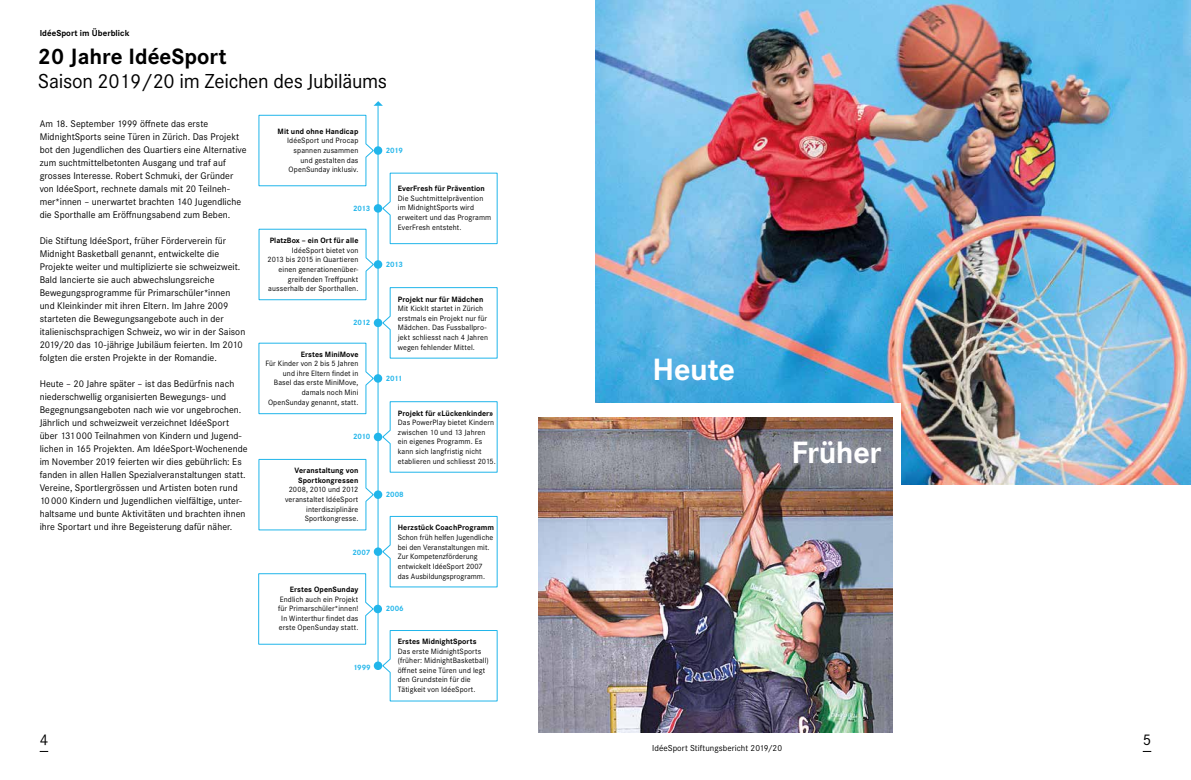
<style>
.page{position:relative;width:1191px;height:780px;background:#fff}
.page>*{position:absolute;margin:0;border:0;box-sizing:border-box;transform-origin:0 0}
.t1{font:700 32px "Corporate S";letter-spacing:-.01em;color:#fff}
.t2{font:700 23px "Corporate S";color:#000}
.t3{font:21px "Corporate S";letter-spacing:-.015em;color:#000}
.t4{font:16px "Corporate S";color:#000}
.t5{font:10px/13px "Corporate S";letter-spacing:.005em;color:#000}
.t6{font:9px "Corporate S";letter-spacing:.005em;color:#000}
.t7{font:700 9px "Corporate S";letter-spacing:.005em;color:#000}
.t8{font:8px/9.6px "Corporate S";letter-spacing:.01em;color:#000}
.t9{font:700 8px/9.6px "Corporate S";letter-spacing:.01em;color:#000;text-align:center}
.t10{font:700 8px "Corporate S";letter-spacing:-.01em;color:#21b5ea}
</style>
<div class="page">
<svg style="left:258px;top:228px;width:117px;height:73px"></svg>
<svg style="left:258px;top:342px;width:117px;height:72px"></svg>
<svg style="left:258px;top:458px;width:117px;height:73px"></svg>
<svg style="left:258px;top:573px;width:115px;height:72px"></svg>
<svg style="left:258px;top:114px;width:117px;height:73px"></svg>
<svg style="left:381px;top:515px;width:117px;height:73px"></svg>
<svg style="left:381px;top:172px;width:117px;height:73px"></svg>
<svg style="left:381px;top:287px;width:117px;height:72px"></svg>
<svg style="left:381px;top:630px;width:117px;height:72px"></svg>
<svg style="left:381px;top:401px;width:117px;height:72px"></svg>
<hr style="left:377px;top:105px;width:1px;height:562px;background:#21b5ea">
<svg style="left:373px;top:101px;width:10px;height:5px"></svg>
<div style="left:374px;top:490px;width:8px;height:9px;background:#21b5ea;border-radius:50%"></div>
<div style="left:374px;top:374px;width:8px;height:8px;background:#21b5ea;border-radius:50%"></div>
<div style="left:374px;top:204px;width:8px;height:9px;background:#21b5ea;border-radius:50%"></div>
<div style="left:374px;top:146px;width:8px;height:9px;background:#21b5ea;border-radius:50%"></div>
<div style="left:374px;top:661px;width:8px;height:9px;background:#21b5ea;border-radius:50%"></div>
<div style="left:374px;top:260px;width:8px;height:9px;background:#21b5ea;border-radius:50%"></div>
<div style="left:374px;top:318px;width:8px;height:9px;background:#21b5ea;border-radius:50%"></div>
<div style="left:374px;top:547px;width:8px;height:9px;background:#21b5ea;border-radius:50%"></div>
<div style="left:373px;top:604px;width:9px;height:9px;background:#21b5ea;border-radius:50%"></div>
<div style="left:374px;top:432px;width:8px;height:9px;background:#21b5ea;border-radius:50%"></div>
<img style="left:595px;top:0;width:596px;height:484px">
<div style="left:543px;top:403px;width:357px;height:314px;background:#fff"></div>
<img style="left:539px;top:418px;width:353px;height:314px">
<p class="t7" style="left:40px;top:28px;width:91px">IdéeSport im Überblick</p>
<h2 class="t2" style="left:38px;top:44px;width:190px">20 Jahre IdéeSport</h2>
<h3 class="t3" style="left:38px;top:69px;width:351px">Saison 2019/20 im Zeichen des Jubiläums</h3>
<p class="t5" style="left:40px;top:117px;width:208px">Am 18. September 1999 öffnete das erste MidnightSports seine Türen in Zürich. Das Projekt bot den Jugendlichen des Quartiers eine Alternative zum suchtmittelbetonten Ausgang und traf auf grosses Interesse. Robert Schmuki, der Gründer von IdéeSport, rechnete damals mit 20 Teilneh&shy;mer*innen – unerwartet brachten 140 Jugendliche die Sporthalle am Eröffnungsabend zum Beben.</p>
<p class="t5" style="left:40px;top:234px;width:207px">Die Stiftung IdéeSport, früher Förderverein für Midnight Basketball genannt, entwickelte die Projekte weiter und multiplizierte sie schweizweit.<br>Bald lancierte sie auch abwechslungsreiche Bewegungsprogramme für Primarschüler*innen und Kleinkinder mit ihren Eltern. Im Jahre 2009 starteten die Bewegungsangebote auch in der italienischsprachigen Schweiz, wo wir in der Saison 2019/20 das 10-jährige Jubiläum feierten. Im 2010 folgten die ersten Projekte in der Romandie.</p>
<p class="t5" style="left:40px;top:377px;width:209px">Heute – 20 Jahre später – ist das Bedürfnis nach niederschwellig organisierten Bewegungs- und Begegnungsangeboten nach wie vor ungebrochen.<br>Jährlich und schweizweit verzeichnet IdéeSport über 131000 Teilnahmen von Kindern und Jugend&shy;lichen in 165 Projekten. Am IdéeSport-Wochenende im November 2019 feierten wir dies gebührlich: Es fanden in allen Hallen Spezialveranstaltungen statt.<br>Vereine, Sportlergrössen und Artisten boten rund 10000 Kindern und Jugendlichen vielfältige, unter&shy;haltsame und bunte Aktivitäten und brachten ihnen ihre Sportart und ihre Begeisterung dafür näher.</p>
<p class="t9" style="left:278px;top:127px;width:82px">Mit und ohne Handicap</p>
<p class="t8" style="left:287px;top:136px;width:73px;text-align:right">IdéeSport und Procap spannen zusammen und gestalten das<br>OpenSunday inklusiv.</p>
<p class="t10" style="left:353px;top:204px;width:19px">2013</p>
<p class="t9" style="left:270px;top:236px;width:90px">PlatzBox – ein Ort für alle</p>
<p class="t8" style="left:268px;top:245px;width:92px;text-align:right">IdéeSport bietet von<br>2013 bis 2015 in Quartieren einen generationenüber&shy;greifenden Treffpunkt ausserhalb der Sporthallen.</p>
<p class="t10" style="left:353px;top:318px;width:19px">2012</p>
<p class="t9" style="left:301px;top:349px;width:59px">Erstes MiniMove</p>
<p class="t8" style="left:265px;top:359px;width:94px;text-align:right">Für Kinder von 2 bis 5 Jahren und ihre Eltern findet in<br>Basel das erste MiniMove, damals noch Mini<br>OpenSunday genannt, statt.</p>
<p class="t10" style="left:353px;top:432px;width:19px">2010</p>
<p class="t9" style="left:294px;top:466px;width:65px">Veranstaltung von<br>Sportkongressen</p>
<p class="t8" style="left:285px;top:485px;width:75px;text-align:right">2008, 2010 und 2012 veranstaltet IdéeSport interdisziplinäre<br>Sportkongresse.</p>
<p class="t10" style="left:352px;top:548px;width:19px">2007</p>
<p class="t9" style="left:290px;top:584px;width:70px">Erstes OpenSunday</p>
<p class="t8" style="left:278px;top:594px;width:82px;text-align:center">Endlich auch ein Projekt für Primarschüler*innen!<br>In Winterthur findet das erste OpenSunday statt.</p>
<p class="t10" style="left:353px;top:662px;width:19px">1999</p>
<p class="t10" style="left:386px;top:146px;width:19px">2019</p>
<p class="t9" style="left:398px;top:184px;width:88px">EverFresh für Prävention</p>
<p class="t8" style="left:398px;top:193px;width:95px">Die Suchtmittelprävention im MidnightSports wird erweitert und das Programm<br>EverFresh entsteht.</p>
<p class="t10" style="left:386px;top:260px;width:19px">2013</p>
<p class="t9" style="left:398px;top:294px;width:87px">Projekt nur für Mädchen</p>
<p class="t8" style="left:398px;top:304px;width:92px">Mit KickIt startet in Zürich erstmals ein Projekt nur für<br>Mädchen. Das Fussballpro&shy;jekt schliesst nach 4 Jahren wegen fehlender Mittel.</p>
<p class="t10" style="left:386px;top:373px;width:18px">2011</p>
<p class="t9" style="left:398px;top:408px;width:97px">Projekt für «Lückenkinder»</p>
<p class="t8" style="left:398px;top:418px;width:99px">Das PowerPlay bietet Kindern zwischen 10 und 13 Jahren ein eigenes Programm. Es kann sich langfristig nicht etablieren und schliesst 2015.</p>
<p class="t10" style="left:386px;top:489px;width:20px">2008</p>
<p class="t9" style="left:398px;top:523px;width:98px">Herzstück CoachProgramm</p>
<p class="t8" style="left:398px;top:532px;width:97px">Schon früh helfen Jugendliche bei den Veranstaltungen mit.<br>Zur Kompetenzförderung entwickelt IdéeSport 2007 das Ausbildungsprogramm.</p>
<p class="t10" style="left:386px;top:603px;width:20px">2006</p>
<p class="t9" style="left:398px;top:636px;width:80px">Erstes MidnightSports</p>
<p class="t8" style="left:398px;top:646px;width:92px">Das erste MidnightSports (früher: MidnightBasketball) öffnet seine Türen und legt den Grundstein für die<br>Tätigkeit von IdéeSport.</p>
<h1 class="t1" style="left:652px;top:351px;width:84px">Heute</h1>
<h1 class="t1" style="left:791px;top:434px;width:92px">Früher</h1>
<h3 class="t4" style="left:40px;top:730px;width:10px">4</h3>
<h3 class="t4" style="left:1142px;top:730px;width:10px">5</h3>
<p class="t6" style="left:652px;top:743px;width:131px">IdéeSport Stiftungsbericht 2019/20</p>
</div>
